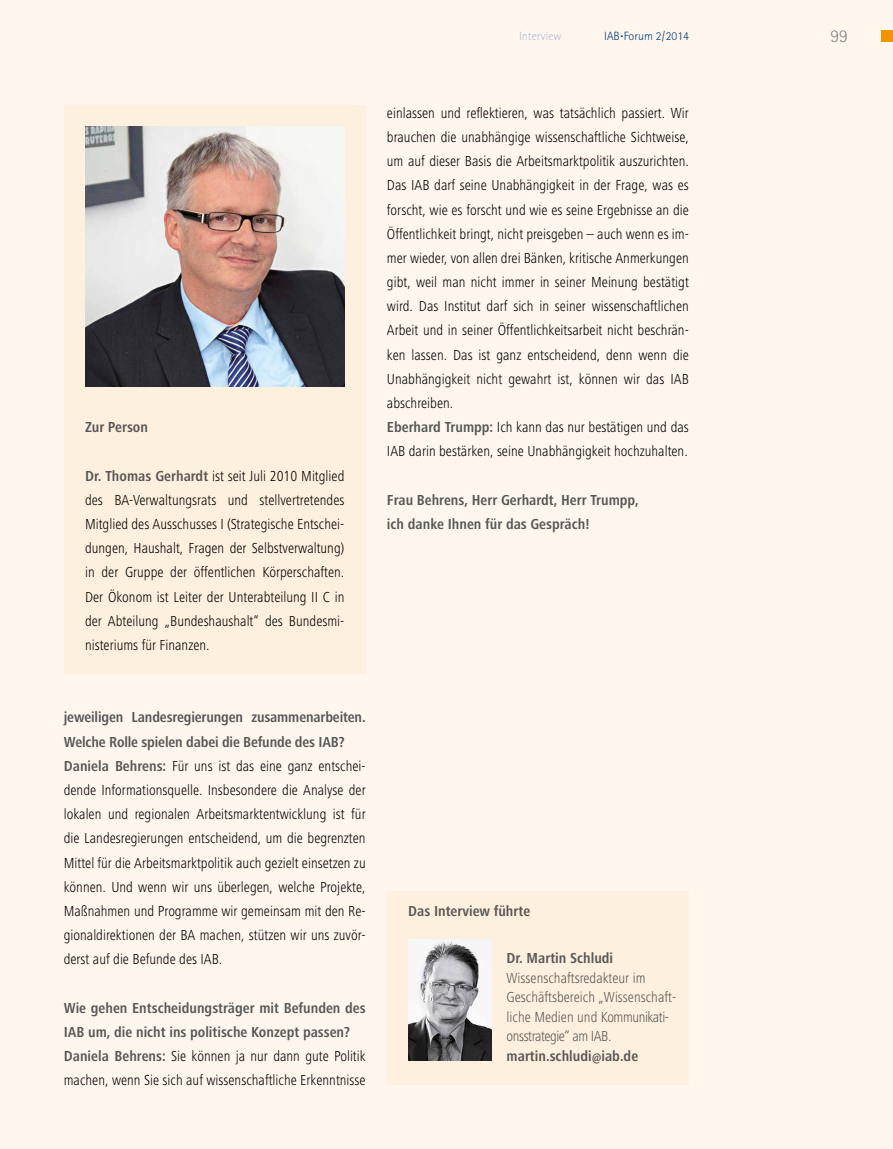
<style>
.page{position:relative;width:893px;height:1149px;background:#fff}
.page>*{position:absolute;margin:0;border:0;box-sizing:border-box;transform-origin:0 0}
.t1{font:300 18px "Rotis Sans Serif";color:#878787}
.t2{font:300 condensed 15px/24.2px "Frutiger Next LT";color:#000}
.t3{font:700 condensed 15px/24.2px "Frutiger Next LT";color:#575756}
.t4{font:300 condensed 15px/19.5px "Frutiger Next LT";color:#575756}
.t5{font:300 12px "Rotis Sans Serif";color:#003f7d}
.t6{font:300 12px "Rotis Sans Serif";color:#b3b9d5}
.s1{font-weight:700;color:#575756}
.s2{font-weight:300;color:#000}
</style>
<div class="page">
<div style="left:0;top:0;width:893px;height:1148px;background:#fff7ee"></div>
<div style="left:881px;top:30px;width:12px;height:12px;background:#f39300"></div>
<div style="left:387px;top:891px;width:302px;height:193px;background:#fef0de"></div>
<img style="left:408px;top:939px;width:83px;height:121px">
<div style="left:64px;top:105px;width:302px;height:569px;background:#fef0de"></div>
<img style="left:85px;top:126px;width:259px;height:260px">
<p class="t6" style="left:519px;top:29px;width:44px">Interview</p>
<p class="t5" style="left:604px;top:29px;width:86px">IAB<sup>.</sup>Forum 2/2014</p>
<p class="t1" style="left:830px;top:26px;width:19px">99</p>
<p class="t3" style="left:85px;top:415px;width:64px">Zur Person</p>
<p class="t2" style="left:85px;top:463px;width:261px;text-align:justify"><span class="s1">Dr. Thomas Gerhardt</span> ist seit Juli 2010 Mitglied des BA-Verwaltungsrats und stellvertretendes Mitglied des Ausschusses I (Strategische Entschei&shy;dungen, Haushalt, Fragen der Selbstverwaltung) in der Gruppe der öffentlichen Körperschaften.<br>Der Ökonom ist Leiter der Unterabteilung II C in der Abteilung „Bundeshaushalt“ des Bundesmi&shy;nisteriums für Finanzen.</p>
<p class="t2" style="left:387px;top:101px;width:303px">einlassen und reflektieren, was tatsächlich passiert. Wir brauchen die unabhängige wissenschaftliche Sichtweise, um auf dieser Basis die Arbeitsmarktpolitik auszurichten.<br>Das IAB darf seine Unabhängigkeit in der Frage, was es forscht, wie es forscht und wie es seine Ergebnisse an die Öffentlichkeit bringt, nicht preisgeben – auch wenn es im&shy;mer wieder, von allen drei Bänken, kritische Anmerkungen gibt, weil man nicht immer in seiner Meinung bestätigt wird. Das Institut darf sich in seiner wissenschaftlichen Arbeit und in seiner Öffentlichkeitsarbeit nicht beschrän&shy;ken lassen. Das ist ganz entscheidend, denn wenn die Unabhängigkeit nicht gewahrt ist, können wir das IAB abschreiben.<br><span class="s1">Eberhard Trumpp:</span> Ich kann das nur bestätigen und das IAB darin bestärken, seine Unabhängigkeit hochzuhalten.</p>
<p class="t3" style="left:387px;top:487px;width:253px">Frau Behrens, Herr Gerhardt, Herr Trumpp, ich danke Ihnen für das Gespräch!</p>
<p class="t2" style="left:64px;top:705px;width:303px"><span class="s1">jeweiligen Landesregierungen zusammenarbeiten.<br>Welche Rolle spielen dabei die Befunde des IAB?<br>Daniela Behrens:</span> Für uns ist das eine ganz entschei&shy;dende Informationsquelle. Insbesondere die Analyse der lokalen und regionalen Arbeitsmarktentwicklung ist für die Landesregierungen entscheidend, um die begrenzten Mittel für die Arbeitsmarktpolitik auch gezielt einsetzen zu können. Und wenn wir uns überlegen, welche Projekte, Maßnahmen und Programme wir gemeinsam mit den Re&shy;gionaldirektionen der BA machen, stützen wir uns zuvör&shy;derst auf die Befunde des IAB.</p>
<p class="t3" style="left:64px;top:995px;width:303px">Wie gehen Entscheidungsträger mit Befunden des IAB um, die nicht ins politische Konzept passen?<br>Daniela Behrens: <span class="s2">Sie können ja nur dann gute Politik machen, wenn Sie sich auf wissenschaftliche Erkenntnisse</span></p>
<p class="t3" style="left:408px;top:898px;width:124px">Das Interview führte</p>
<p class="t3" style="left:507px;top:945px;width:108px">Dr. Martin Schludi</p>
<p class="t4" style="left:507px;top:967px;width:171px">Wissenschaftsredakteur im<br>Geschäftsbereich „Wissenschaft&shy;liche Medien und Kommunikati&shy;onsstrategie“ am IAB.</p>
<p class="t3" style="left:507px;top:1043px;width:133px">martin.schludi@iab.de</p>
</div>
